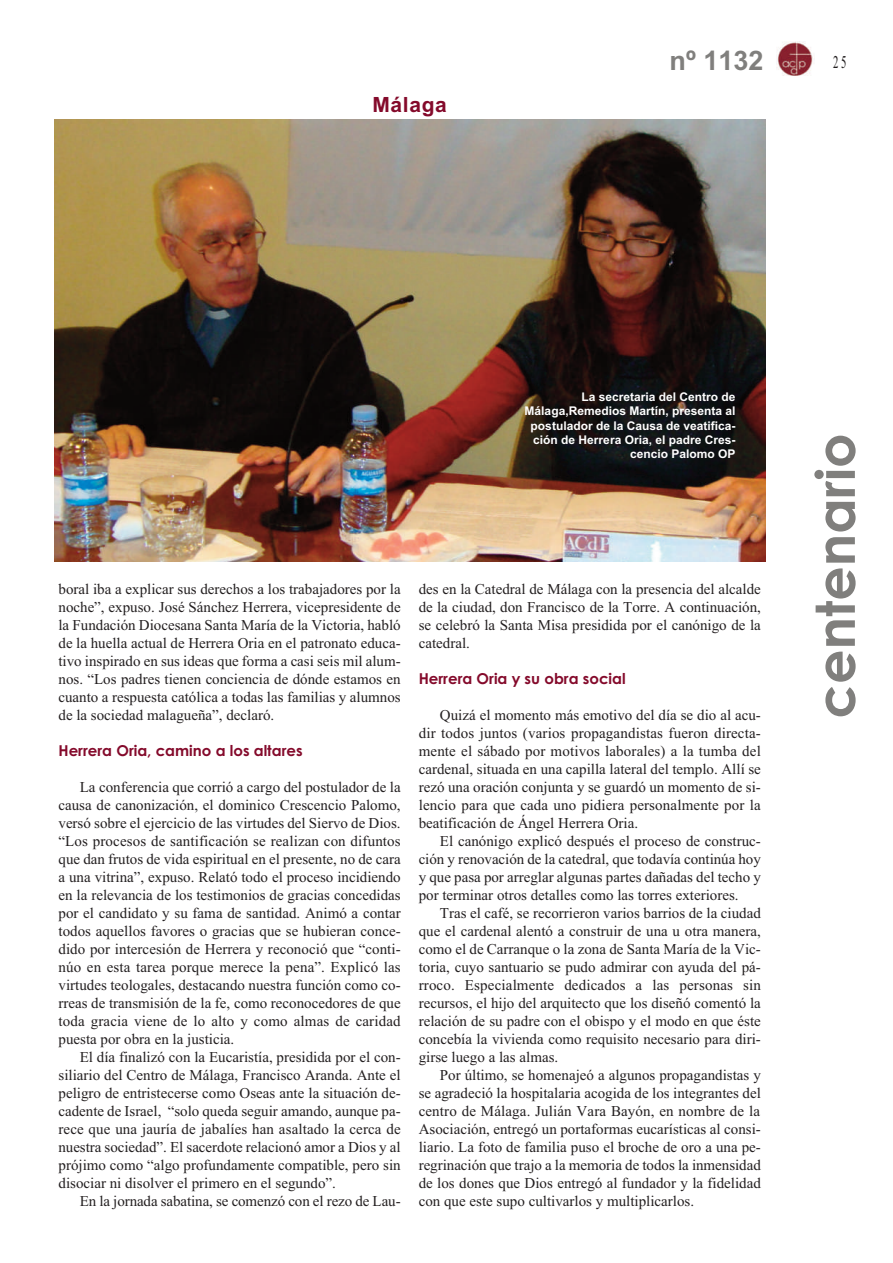
<style>
.page{position:relative;width:893px;height:1263px;background:#fff}
.page>*{position:absolute;margin:0;border:0;box-sizing:border-box;transform-origin:0 0}
.t1{font:700 54px "Century Gothic";color:#807f7d}
.t2{font:700 27px "Arial";color:#807f7d}
.t3{font:700 21px "Arial";letter-spacing:.03em;color:#840a2b}
.t4{font:18px "Times New Roman";color:#231f20;scale:.6 1}
.t5{font:15px/18px "Times New Roman";color:#231f20;text-align:justify}
.t6{font:700 15px "Century Gothic";color:#840a2b}
.t7{font:700 12px/14.4px "Arial";color:#fff;text-align:right}
</style>
<div class="page">
<img style="left:776px;top:41px;width:37px;height:35px">
<img style="left:54px;top:119px;width:711px;height:442px">
<h3 class="t3" style="left:373px;top:92px;width:76px">Málaga</h3>
<h2 class="t2" style="left:670px;top:44px;width:95px">nº 1132</h2>
<p class="t4" style="left:833px;top:51px;width:24px">2 5</p>
<p class="t7" style="left:525px;top:389px;width:212px">La secretaria del Centro de<br>Málaga,Remedios Martín, presenta al postulador de la Causa de veatifica&shy;ción de Herrera Oria, el padre Cres&shy;cencio Palomo OP</p>
<p class="t5" style="left:58px;top:580px;width:344px">boral iba a explicar sus derechos a los trabajadores por la noche”, expuso. José Sánchez Herrera, vicepresidente de la Fundación Diocesana Santa María de la Victoria, habló de la huella actual de Herrera Oria en el patronato educa&shy;tivo inspirado en sus ideas que forma a casi seis mil alum&shy;nos. “Los padres tienen conciencia de dónde estamos en cuanto a respuesta católica a todas las familias y alumnos de la sociedad malagueña”, declaró.</p>
<p class="t6" style="left:58px;top:742px;width:246px">Herrera Oria, camino a los altares</p>
<p class="t5" style="left:58px;top:778px;width:344px;text-indent:21px">La conferencia que corrió a cargo del postulador de la causa de canonización, el dominico Crescencio Palomo, versó sobre el ejercicio de las virtudes del Siervo de Dios. “Los procesos de santificación se realizan con difuntos que dan frutos de vida espiritual en el presente, no de cara a una vitrina”, expuso. Relató todo el proceso incidiendo en la relevancia de los testimonios de gracias concedidas por el candidato y su fama de santidad. Animó a contar todos aquellos favores o gracias que se hubieran conce&shy;dido por intercesión de Herrera y reconoció que “conti&shy;núo en esta tarea porque merece la pena”. Explicó las virtudes teologales, destacando nuestra función como co&shy;rreas de transmisión de la fe, como reconocedores de que toda gracia viene de lo alto y como almas de caridad puesta por obra en la justicia.</p>
<p class="t5" style="left:59px;top:1048px;width:344px;text-indent:21px">El día finalizó con la Eucaristía, presidida por el con&shy;siliario del Centro de Málaga, Francisco Aranda. Ante el peligro de entristecerse como Oseas ante la situación de&shy;cadente de Israel, “solo queda seguir amando, aunque pa&shy;rece que una jauría de jabalíes han asaltado la cerca de nuestra sociedad”. El sacerdote relacionó amor a Dios y al prójimo como “algo profundamente compatible, pero sin disociar ni disolver el primero en el segundo”.</p>
<p class="t5" style="left:80px;top:1192px;width:322px">En la jornada sabatina, se comenzó con el rezo de Lau-</p>
<p class="t5" style="left:419px;top:580px;width:344px">des en la Catedral de Málaga con la presencia del alcalde de la ciudad, don Francisco de la Torre. A continuación, se celebró la Santa Misa presidida por el canónigo de la catedral.</p>
<p class="t6" style="left:419px;top:670px;width:208px">Herrera Oria y su obra social</p>
<p class="t5" style="left:419px;top:706px;width:344px;text-indent:21px">Quizá el momento más emotivo del día se dio al acu&shy;dir todos juntos (varios propagandistas fueron directa&shy;mente el sábado por motivos laborales) a la tumba del cardenal, situada en una capilla lateral del templo. Allí se rezó una oración conjunta y se guardó un momento de si&shy;lencio para que cada uno pidiera personalmente por la beatificación de Ángel Herrera Oria.</p>
<p class="t5" style="left:419px;top:832px;width:344px;text-indent:21px">El canónigo explicó después el proceso de construc&shy;ción y renovación de la catedral, que todavía continúa hoy y que pasa por arreglar algunas partes dañadas del techo y por terminar otros detalles como las torres exteriores.</p>
<p class="t5" style="left:419px;top:904px;width:344px;text-indent:21px">Tras el café, se recorrieron varios barrios de la ciudad que el cardenal alentó a construir de una u otra manera, como el de Carranque o la zona de Santa María de la Vic&shy;toria, cuyo santuario se pudo admirar con ayuda del pá&shy;rroco. Especialmente dedicados a las personas sin recursos, el hijo del arquitecto que los diseñó comentó la relación de su padre con el obispo y el modo en que éste concebía la vivienda como requisito necesario para diri&shy;girse luego a las almas.</p>
<p class="t5" style="left:419px;top:1066px;width:344px;text-indent:21px">Por último, se homenajeó a algunos propagandistas y se agradeció la hospitalaria acogida de los integrantes del centro de Málaga. Julián Vara Bayón, en nombre de la Asociación, entregó un portaformas eucarísticas al consi&shy;liario. La foto de familia puso el broche de oro a una pe&shy;regrinación que trajo a la memoria de todos la inmensidad de los dones que Dios entregó al fundador y la fidelidad con que este supo cultivarlos y multiplicarlos.</p>
<h1 class="t1" style="left:805px;top:719px;width:287px;rotate:-90deg">centenario</h1>
</div>
